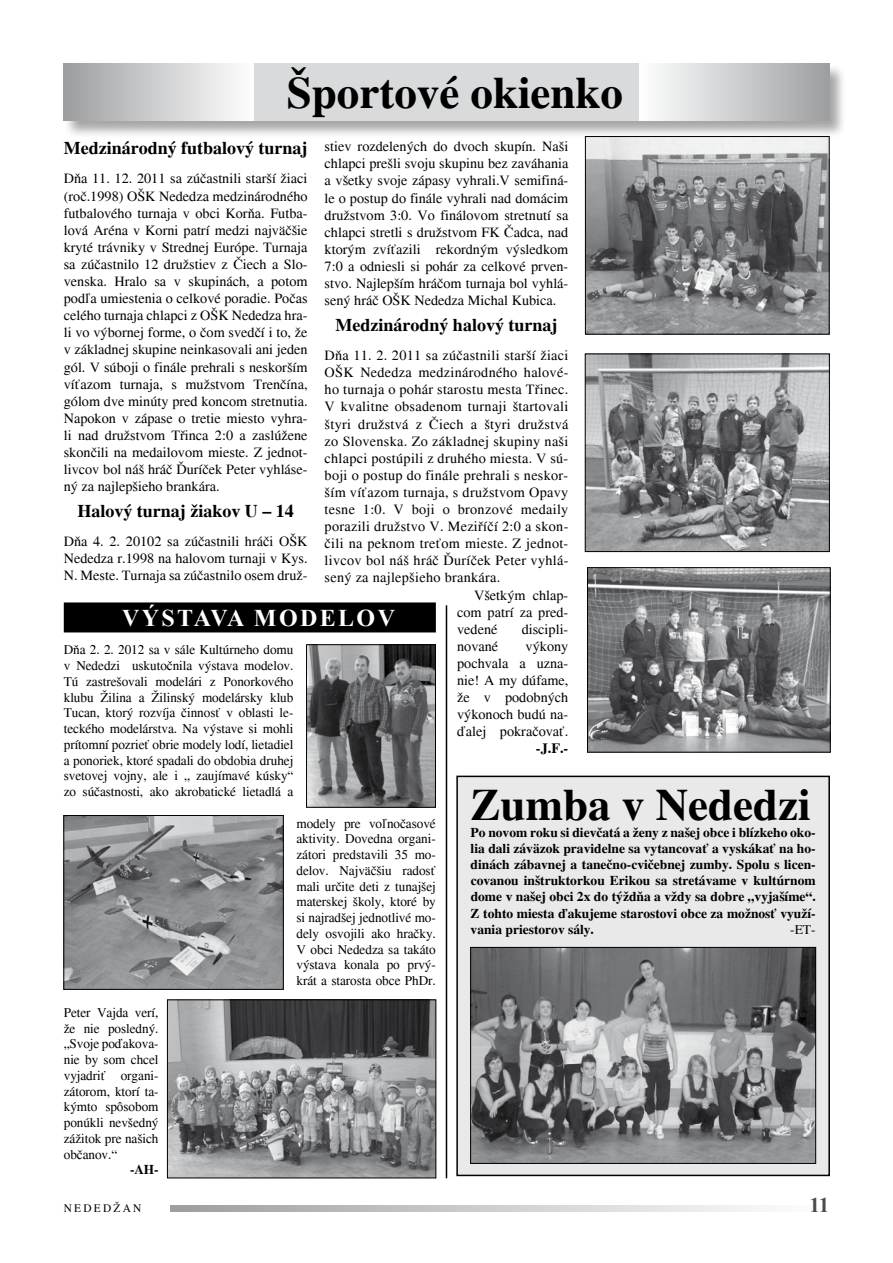
<style>
.page{position:relative;width:893px;height:1263px;background:#fff}
.page>*{position:absolute;margin:0;border:0;box-sizing:border-box;transform-origin:0 0}
.t1{font:700 45px "Times";color:#000}
.t2{font:700 24px "Times New Roman";color:#fff}
.t3{font:700 21px "Times New Roman";color:#4b4b4d}
.t4{font:700 18px "Times";color:#000}
.t5{font:14.25px/17.1px "Times";letter-spacing:.02em;color:#000;text-align:justify}
.t6{font:14.25px "Times";color:#000}
.t7{font:700 14.25px "Times";color:#000}
.t8{font:13.5px/15.8px "Times";letter-spacing:-.005em;color:#000;text-align:justify}
.t9{font:700 13.5px/16.2px "Times";color:#000;text-align:justify}
.t10{font:11.7px "Times";letter-spacing:.2em;color:#000}
</style>
<div class="page">
<svg style="left:170px;top:1205px;width:587px;height:7px;background:#c8c9cb"></svg>
<div style="left:457px;top:776px;width:372px;height:399px;background:#e9e9ea"></div>
<div style="left:456px;top:776px;width:374px;height:400px;border:2px solid #000"></div>
<div style="left:63px;top:63px;width:784px;height:75px;background:#000;opacity:.35"></div>
<div style="left:64px;top:64px;width:765px;height:57px;background:#d9dadb"></div>
<div style="left:64px;top:64px;width:190px;height:57px;background:linear-gradient(to right,#9d9fa1,#fff)"></div>
<div style="left:639px;top:64px;width:190px;height:57px;background:linear-gradient(to right,#fff,#9ea0a2)"></div>
<img style="left:472px;top:949px;width:342px;height:213px">
<div style="left:470px;top:947px;width:346px;height:217px;border:1px solid #000"></div>
<div style="left:64px;top:602px;width:372px;height:30px;background:#000"></div>
<img style="left:169px;top:1001px;width:265px;height:175px">
<div style="left:167px;top:999px;width:269px;height:179px;border:1px solid #000"></div>
<img style="left:65px;top:817px;width:217px;height:171px">
<div style="left:63px;top:815px;width:221px;height:175px;border:1px solid #000"></div>
<img style="left:587px;top:356px;width:241px;height:194px">
<div style="left:585px;top:354px;width:245px;height:198px;border:1px solid #000"></div>
<img style="left:587px;top:138px;width:241px;height:195px">
<div style="left:585px;top:136px;width:245px;height:199px;border:1px solid #000"></div>
<img style="left:589px;top:569px;width:240px;height:181px">
<div style="left:587px;top:567px;width:244px;height:185px;border:1px solid #000"></div>
<img style="left:308px;top:646px;width:126px;height:160px">
<div style="left:306px;top:644px;width:130px;height:164px;border:1px solid #000"></div>
<hr style="left:446px;top:605px;width:1px;height:573px;background:#000">
<h1 class="t1" style="left:287px;top:66px;width:338px">Športové okienko</h1>
<p class="t4" style="left:64px;top:137px;width:245px">Medzinárodný futbalový turnaj</p>
<p class="t5" style="left:64px;top:170px;width:245px">Dňa 11. 12. 2011 sa zúčastnili starší žiaci (roč.1998) OŠK Nededza medzinárodného futbalového turnaja v obci Korňa. Futba&shy;lová Aréna v Korni patrí medzi najväčšie kryté trávniky v Strednej Európe. Turnaja sa zúčastnilo 12 družstiev z Čiech a Slo&shy;venska. Hralo sa v skupinách, a potom podľa umiestenia o celkové poradie. Počas celého turnaja chlapci z OŠK Nededza hra&shy;li vo výbornej forme, o čom svedčí i to, že v základnej skupine neinkasovali ani jeden gól. V súboji o finále prehrali s neskorším víťazom turnaja, s mužstvom Trenčína, gólom dve minúty pred koncom stretnutia.<br>Napokon v zápase o tretie miesto vyhra&shy;li nad družstvom Třinca 2:0 a zaslúžene skončili na medailovom mieste. Z jednot&shy;livcov bol náš hráč Ďuríček Peter vyhláse&shy;ný za najlepšieho brankára.</p>
<p class="t4" style="left:77px;top:501px;width:218px">Halový turnaj žiakov U – 14</p>
<p class="t5" style="left:64px;top:533px;width:245px">Dňa 4. 2. 20102 sa zúčastnili hráči OŠK Nededza r.1998 na halovom turnaji v Kys.<br>N. Meste. Turnaja sa zúčastnilo osem druž-</p>
<p class="t5" style="left:325px;top:138px;width:245px">stiev rozdelených do dvoch skupín. Naši chlapci prešli svoju skupinu bez zaváhania a všetky svoje zápasy vyhrali.V semifiná&shy;le o postup do finále vyhrali nad domácim družstvom 3:0. Vo finálovom stretnutí sa chlapci stretli s družstvom FK Čadca, nad ktorým zvíťazili rekordným výsledkom 7:0 a odniesli si pohár za celkové prven&shy;stvo. Najlepším hráčom turnaja bol vyhlá&shy;sený hráč OŠK Nededza Michal Kubica.</p>
<p class="t4" style="left:335px;top:315px;width:224px">Medzinárodný halový turnaj</p>
<p class="t5" style="left:325px;top:347px;width:245px">Dňa 11. 2. 2011 sa zúčastnili starší žiaci</p>
<p class="t5" style="left:325px;top:364px;width:245px">OŠK Nededza medzinárodného halové-</p>
<p class="t5" style="left:325px;top:381px;width:245px">ho turnaja o pohár starostu mesta Třinec.</p>
<p class="t5" style="left:325px;top:398px;width:245px">V kvalitne obsadenom turnaji štartovali</p>
<p class="t5" style="left:325px;top:415px;width:245px">štyri družstvá z Čiech a štyri družstvá</p>
<p class="t5" style="left:325px;top:432px;width:245px">zo Slovenska. Zo základnej skupiny naši</p>
<p class="t5" style="left:325px;top:449px;width:245px">chlapci postúpili z druhého miesta. V sú-</p>
<p class="t5" style="left:325px;top:467px;width:245px">boji o postup do finále prehrali s neskor-</p>
<p class="t5" style="left:325px;top:484px;width:245px">ším víťazom turnaja, s družstvom Opavy</p>
<p class="t5" style="left:325px;top:501px;width:245px">tesne 1:0. V boji o bronzové medaily</p>
<p class="t5" style="left:325px;top:518px;width:245px">porazili družstvo V. Meziříčí 2:0 a skon-</p>
<p class="t5" style="left:325px;top:535px;width:245px">čili na peknom treťom mieste. Z jednot-</p>
<p class="t5" style="left:325px;top:552px;width:245px">livcov bol náš hráč Ďuríček Peter vyhlá-</p>
<p class="t5" style="left:325px;top:569px;width:177px">sený za najlepšieho brankára.</p>
<p class="t6" style="left:474px;top:587px;width:96px">Všetkým chlap-</p>
<p class="t6" style="left:457px;top:604px;width:113px">com patrí za pred-</p>
<p class="t5" style="left:457px;top:620px;width:42px">vedené</p>
<p class="t6" style="left:522px;top:621px;width:48px">discipli-</p>
<p class="t5" style="left:457px;top:638px;width:43px">nované</p>
<h2 class="t2" style="left:122px;top:601px;width:57px">VÝSTAVA</h2>
<h2 class="t2" style="left:254px;top:601px;width:22px">MODELOV</h2>
<p class="t8" style="left:64px;top:642px;width:231px">Dňa 2. 2. 2012 sa v sále Kultúrneho domu v Nededzi uskutočnila výstava modelov.<br>Tú zastrešovali modelári z Ponorkového klubu Žilina a Žilinský modelársky klub Tucan, ktorý rozvíja činnosť v oblasti le&shy;teckého modelárstva. Na výstave si mohli prítomní pozrieť obrie modely lodí, lietadiel a ponoriek, ktoré spadali do obdobia druhej svetovej vojny, ale i „ zaujímavé kúsky“ zo súčastnosti, ako akrobatické lietadlá a</p>
<p class="t8" style="left:296px;top:815px;width:141px">modely pre voľnočasové aktivity. Dovedna organi&shy;zátori predstavili 35 mo&shy;delov. Najväčšiu radosť mali určite deti z tunajšej materskej školy, ktoré by si najradšej jednotlivé mo&shy;dely osvojili ako hračky.<br>V obci Nededza sa takáto výstava konala po prvý&shy;krát a starosta obce PhDr.</p>
<p class="t8" style="left:64px;top:1004px;width:96px">Peter Vajda verí, že nie posledný. „Svoje poďakova&shy;nie by som chcel vyjadriť organi&shy;zátorom, ktorí ta&shy;kýmto spôsobom ponúkli nevšedný zážitok pre našich občanov.“</p>
<p class="t9" style="left:130px;top:1162px;width:30px">-AH-</p>
<p class="t5" style="left:457px;top:638px;width:113px;text-indent:69px">výkony pochvala a uzna&shy;nie! A my dúfame, že v podobných výkonoch budú na&shy;ďalej pokračovať.</p>
<p class="t7" style="left:536px;top:740px;width:34px">-J.F.-</p>
<h1 class="t1" style="left:471px;top:779px;width:342px">Zumba v Nededzi</h1>
<p class="t9" style="left:471px;top:824px;width:347px">Po novom roku si dievčatá a ženy z našej obce i blízkeho oko&shy;lia dali záväzok pravidelne sa vytancovať a vyskákať na ho&shy;dinách zábavnej a tanečno-cvičebnej zumby. Spolu s licen&shy;covanou inštruktorkou Erikou sa stretávame v kultúrnom dome v našej obci 2x do týždňa a vždy sa dobre „vyjašíme“.<br>Z tohto miesta ďakujeme starostovi obce za možnosť využí&shy;vania priestorov sály.</p>
<p class="t8" style="left:790px;top:921px;width:27px">-ET-</p>
<p class="t10" style="left:64px;top:1201px;width:79px">NEDEDŽAN</p>
<h3 class="t3" style="left:809px;top:1190px;width:21px">11</h3>
</div>
